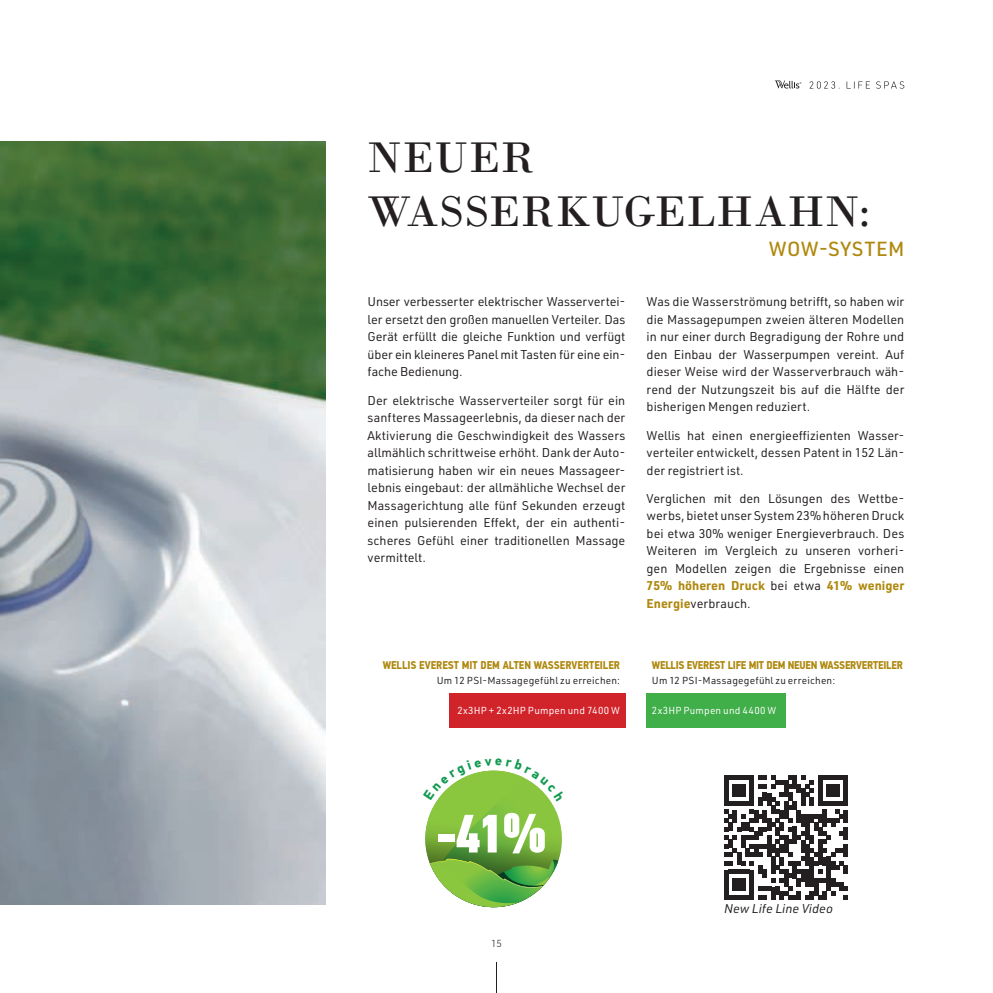
<style>
.page{position:relative;width:993px;height:993px;background:#fff}
.page>*{position:absolute;margin:0;border:0;box-sizing:border-box;transform-origin:0 0}
.t1{font:54px "PF Din Text Comp Pro X Black";color:#fff}
.t2{font:45px/54px "Bodoni";letter-spacing:.01em;color:#231f20}
.t3{font:500 20px "URWDIN";letter-spacing:.03em;color:#af890f}
.t4{font:12.5px/17.5px "URWDIN";color:#231f20;text-align:justify}
.t5{font:italic 12.5px "URWDIN";color:#231f20}
.ZZ_PRICE-akcios-gold{font:700 11.25px "PF Din Text Cond Pro";letter-spacing:-.02em;color:#af890f}
.ZZ_PRICE-akcios-gold-2{font:700 11.25px "PF Din Text Cond Pro";color:#af890f}
.ZZT_felsorolás{font:10px "URWDIN";letter-spacing:.02em;color:#231f20}
.ZZT_felsorolás-2{font:10px "URWDIN";letter-spacing:.02em;color:#fff}
.t6{font:300 10px "URWDIN";color:#231f20}
.s1{font-weight:700;color:#af890f}
</style>
<div class="page">
<hr style="left:496px;top:961px;width:1px;height:31px;background:#231f20">
<svg style="left:809px;top:81px;width:95px;height:8px"></svg>
<svg style="left:774px;top:80px;width:27px;height:8px"></svg>
<img style="left:0;top:142px;width:325px;height:762px">
<div style="left:449px;top:693px;width:176px;height:34px;background:#d1232a"></div>
<div style="left:646px;top:693px;width:139px;height:34px;background:#40ae49"></div>
<svg style="left:724px;top:775px;width:123px;height:124px"></svg>
<svg style="left:425px;top:770px;width:137px;height:138px"></svg>
<p class="t2" style="left:367px;top:130px;width:504px">NEUER<br>WASSERKUGELHAHN:</p>
<p class="t3" style="left:768px;top:235px;width:137px">WOW-SYSTEM</p>
<p class="t4" style="left:367px;top:293px;width:259px">Unser verbesserter elektrischer Wasservertei&shy;ler ersetzt den großen manuellen Verteiler. Das Gerät erfüllt die gleiche Funktion und verfügt über ein kleineres Panel mit Tasten für eine ein&shy;fache Bedienung.</p>
<p class="t4" style="left:367px;top:391px;width:259px">Der elektrische Wasserverteiler sorgt für ein sanfteres Massageerlebnis, da dieser nach der Aktivierung die Geschwindigkeit des Wassers allmählich schrittweise erhöht. Dank der Auto&shy;matisierung haben wir ein neues Massageer&shy;lebnis eingebaut: der allmähliche Wechsel der Massagerichtung alle fünf Sekunden erzeugt einen pulsierenden Effekt, der ein authenti&shy;scheres Gefühl einer traditionellen Massage vermittelt.</p>
<p class="ZZ_PRICE-akcios-gold-2" style="left:382px;top:658px;width:239px">WELLIS EVEREST MIT DEM ALTEN WASSERVERTEILER</p>
<p class="ZZT_felsorolás" style="left:436px;top:673px;width:185px">Um 12 PSI-Massagegefühl zu erreichen:</p>
<p class="ZZT_felsorolás-2" style="left:457px;top:703px;width:164px">2x3HP + 2x2HP Pumpen und 7400 W</p>
<p class="t4" style="left:646px;top:293px;width:259px">Was die Wasserströmung betrifft, so haben wir die Massagepumpen zweien älteren Modellen in nur einer durch Begradigung der Rohre und den Einbau der Wasserpumpen vereint. Auf dieser Weise wird der Wasserverbrauch wäh&shy;rend der Nutzungszeit bis auf die Hälfte der bisherigen Mengen reduziert.</p>
<p class="t4" style="left:646px;top:426px;width:259px">Wellis hat einen energieeffizienten Wasser&shy;verteiler entwickelt, dessen Patent in 152 Län&shy;der registriert ist.</p>
<p class="t4" style="left:646px;top:489px;width:259px">Verglichen mit den Lösungen des Wettbe&shy;werbs, bietet unser System 23% höheren Druck bei etwa 30% weniger Energieverbrauch. Des Weiteren im Vergleich zu unseren vorheri&shy;gen Modellen zeigen die Ergebnisse einen <span class="s1">75% höheren Druck</span> bei etwa <span class="s1">41% weniger Energie</span>verbrauch.</p>
<p class="ZZ_PRICE-akcios-gold" style="left:651px;top:658px;width:252px">WELLIS EVEREST LIFE MIT DEM NEUEN WASSERVERTEILER</p>
<p class="ZZT_felsorolás" style="left:651px;top:673px;width:185px">Um 12 PSI-Massagegefühl zu erreichen:</p>
<p class="ZZT_felsorolás-2" style="left:651px;top:703px;width:126px">2x3HP Pumpen und 4400 W</p>
<p class="t1" style="left:435px;top:799px;width:112px">-41%</p>
<p class="t6" style="left:491px;top:936px;width:12px">15</p>
<p class="t5" style="left:724px;top:900px;width:110px">New Life Line Video</p>
</div>
